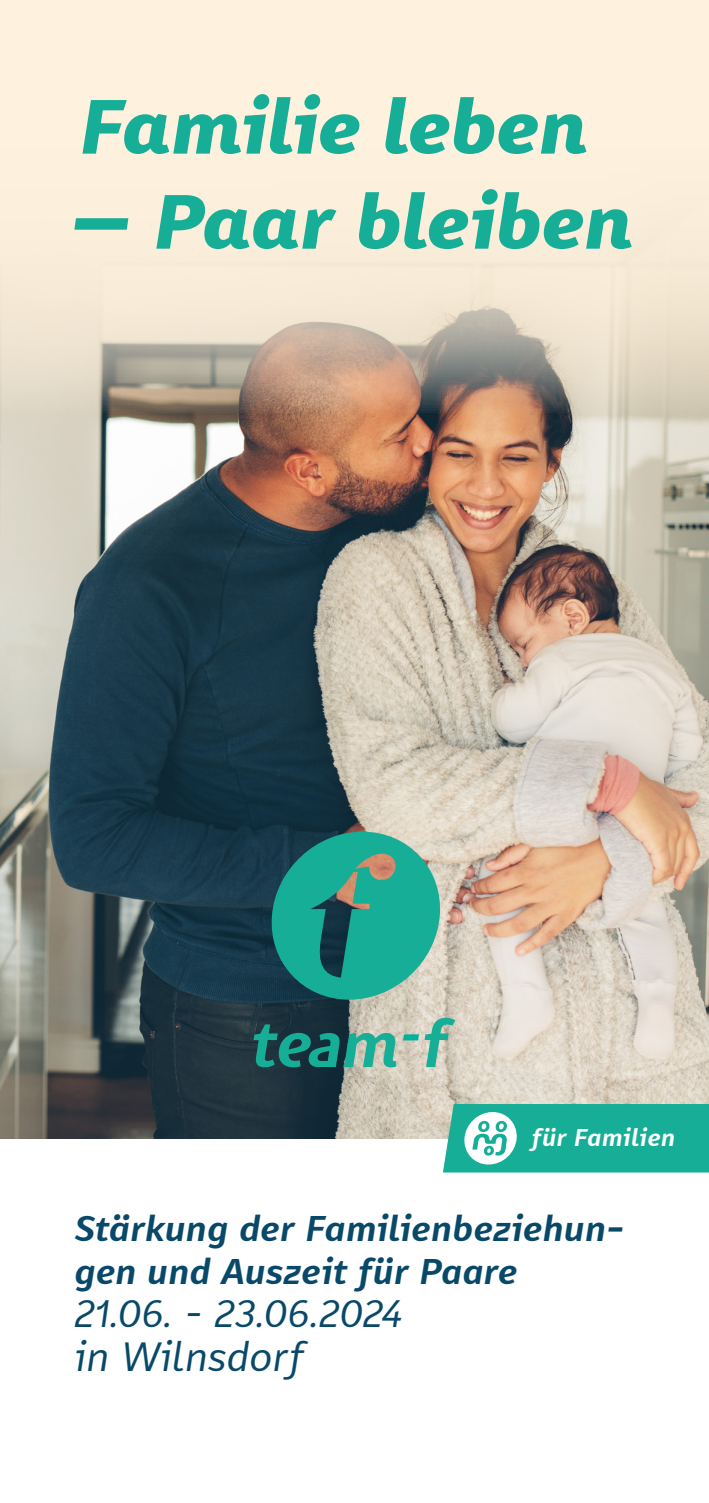
<style>
.page{position:relative;width:709px;height:1503px;background:#fff}
.page>*{position:absolute;margin:0;border:0;box-sizing:border-box;transform-origin:0 0}
.team-f_Titel{font:italic 900 75px "Karbid Pro";letter-spacing:-.015em;color:#17ae97}
.team-f_Fliesstext{font:italic 40px "Karbid Text Pro";color:#084868}
.team-f_Fliesstext-2{font:italic 37.5px "Karbid Text Pro";letter-spacing:-.01em;color:#084868}
.team-f_Fliesstext-3{font:italic 700 35px "Karbid Text Pro";color:#084868}
.team-f_Fliesstext-4{font:italic 700 23.75px "Karbid Text Pro";letter-spacing:.01em;color:#fff}
</style>
<div class="page">
<img style="left:0;top:412px;width:709px;height:726px">
<svg style="left:0;top:0;width:709px;height:412px;fill:#fcefdb"></svg>
<svg style="left:443px;top:1104px;width:266px;height:68px"></svg>
<svg style="left:268px;top:831px;width:175px;height:168px"></svg>
<svg style="left:254px;top:1024px;width:142px;height:43px"></svg>
<svg style="left:403px;top:1017px;width:52px;height:50px"></svg>
<p class="team-f_Titel" style="left:79px;top:76px;width:509px">Familie leben</p>
<p class="team-f_Titel" style="left:69px;top:171px;width:564px">– Paar bleiben</p>
<p class="team-f_Fliesstext-4" style="left:532px;top:1121px;width:145px">für Familien</p>
<p class="team-f_Fliesstext-3" style="left:74px;top:1205px;width:551px">Stärkung der Familienbeziehun-</p>
<p class="team-f_Fliesstext-3" style="left:74px;top:1248px;width:444px">gen und Auszeit für Paare</p>
<p class="team-f_Fliesstext-2" style="left:74px;top:1289px;width:330px">21.06. - 23.06.2024</p>
<p class="team-f_Fliesstext" style="left:74px;top:1329px;width:231px">in Wilnsdorf</p>
</div>
